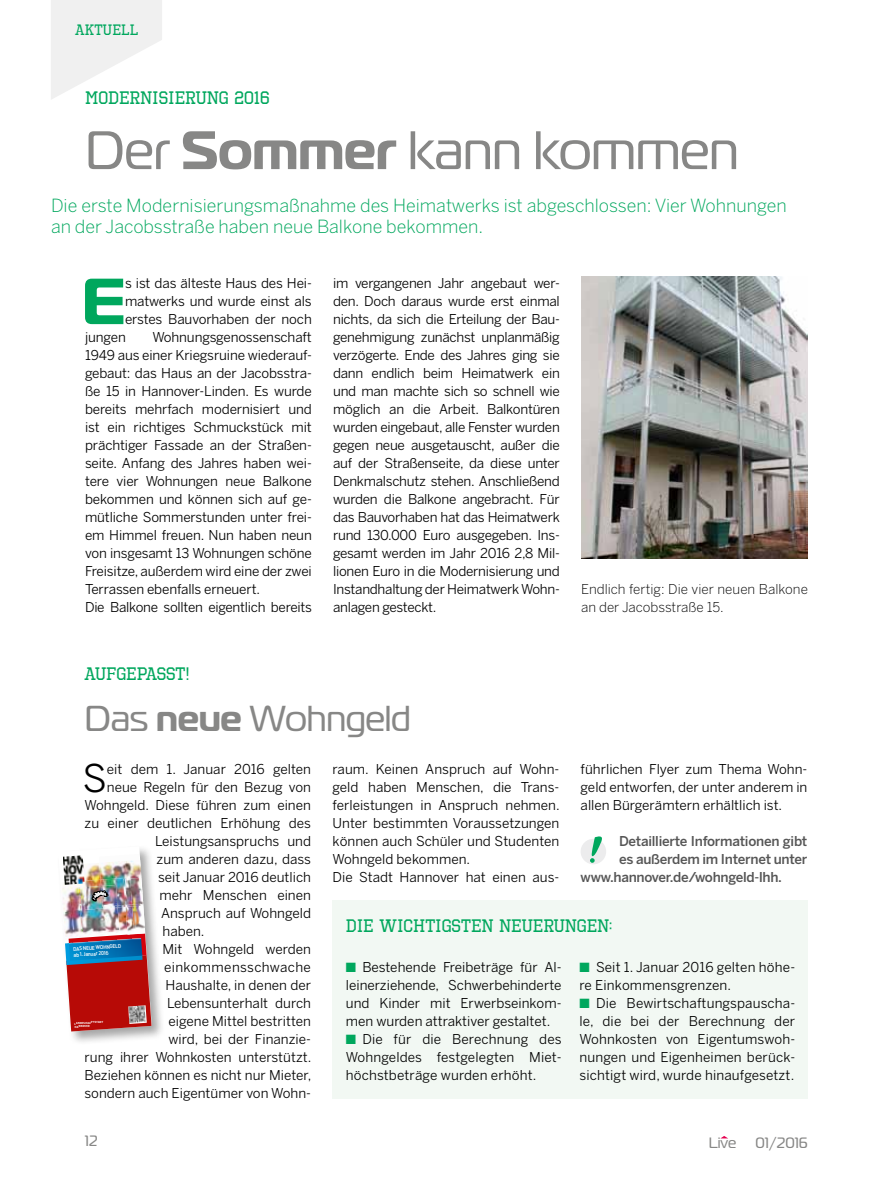
<style>
.page{position:relative;width:893px;height:1191px;background:#fff}
.page>*{position:absolute;margin:0;border:0;box-sizing:border-box;transform-origin:0 0}
.t1{font:700 64.95px "Magistral";color:#00a75d}
.t2{font:54px "Magistral";color:#878786}
.t3{font:37.8px "Benton Sans";color:#000}
.t4{font:36px "Magistral";color:#878786}
.t5{font:300 18px/21px "Benton Sans";color:#00a75d}
.t6{font:18px "Octin Sports Rg";color:#00a75d}
.t7{font:15px "Magistral";color:#878786}
.t8{font:15px "Octin Sports Rg";letter-spacing:.01em;color:#00a75d}
.t9{font:13.5px/18px "Benton Sans";letter-spacing:-.01em;color:#000;text-align:justify}
.t10{font:500 13.5px "Benton Sans";letter-spacing:-.02em;color:#565656}
.t11{font:300 13.5px/18px "Benton Sans";color:#000}
.t12{font:13.5px/18px "Benton Sans";letter-spacing:.01em;color:#000}
.t13{font:13.5px "Benton Sans";letter-spacing:.025em;color:#000}
.t14{font:500 5.1px/6px "Antenna Cond";color:#fff}
.t15{font:700 2.7px/3.2px "Antenna Cond";color:#fff}
.s1{font-weight:700}
.s2{color:#00a75d}
</style>
<div class="page">
<svg style="left:51px;top:0;width:111px;height:99px"></svg>
<img style="left:581px;top:276px;width:227px;height:282px">
<div style="left:333px;top:900px;width:475px;height:198px;background:#f2f8f3"></div>
<div style="left:581px;top:838px;width:25px;height:26px;background:#ececed;border-radius:50%"></div>
<svg style="left:590px;top:836px;width:13px;height:27px"></svg>
<div style="left:56px;top:844px;width:110px;height:201px;background:#000;opacity:.35"></div>
<img style="left:58px;top:846px;width:94px;height:185px">
<p class="t8" style="left:75px;top:21px;width:64px">AKTUELL</p>
<h3 class="t6" style="left:85px;top:87px;width:186px">MODERNISIERUNG 2016</h3>
<h2 class="t2" style="left:85px;top:117px;width:655px">Der <span class="s1">Sommer</span> kann kommen</h2>
<h3 class="t5" style="left:51px;top:195px;width:737px">Die erste Modernisierungsmaßnahme des Heimatwerks ist abgeschlossen: Vier Wohnungen an der Jacobsstraße haben neue Balkone bekommen.</h3>
<h1 class="t1" style="left:81px;top:259px;width:46px">E</h1>
<p class="t9" style="left:125px;top:274px;width:188px">s ist das älteste Haus des Hei-</p>
<p class="t9" style="left:125px;top:292px;width:188px">matwerks und wurde einst als</p>
<p class="t9" style="left:125px;top:310px;width:188px">erstes Bauvorhaben der noch</p>
<p class="t9" style="left:85px;top:328px;width:228px;text-align:left;text-indent:67px">Wohnungsgenossenschaft 1949 aus einer Kriegsruine wiederauf&shy;gebaut: das Haus an der Jacobsstra&shy;ße 15 in Hannover-Linden. Es wurde bereits mehrfach modernisiert und ist ein richtiges Schmuckstück mit prächtiger Fassade an der Straßen&shy;seite. Anfang des Jahres haben wei&shy;tere vier Wohnungen neue Balkone bekommen und können sich auf ge&shy;mütliche Sommerstunden unter frei&shy;em Himmel freuen. Nun haben neun von insgesamt 13 Wohnungen schöne Freisitze, außerdem wird eine der zwei Terrassen ebenfalls erneuert.<br>Die Balkone sollten eigentlich bereits</p>
<p class="t9" style="left:85px;top:328px;width:42px">jungen</p>
<h3 class="t6" style="left:85px;top:663px;width:53px">AUFGEPASST</h3>
<h3 class="t6" style="left:186px;top:663px;width:6px">!</h3>
<p class="t9" style="left:333px;top:274px;width:228px">im vergangenen Jahr angebaut wer&shy;den. Doch daraus wurde erst einmal nichts, da sich die Erteilung der Bau&shy;genehmigung zunächst unplanmäßig verzögerte. Ende des Jahres ging sie dann endlich beim Heimatwerk ein und man machte sich so schnell wie möglich an die Arbeit. Balkontüren wurden eingebaut, alle Fenster wurden gegen neue ausgetauscht, außer die auf der Straßenseite, da diese unter Denkmalschutz stehen. Anschließend wurden die Balkone angebracht. Für das Bauvorhaben hat das Heimatwerk rund 130.000 Euro ausgegeben. Ins&shy;gesamt werden im Jahr 2016 2,8 Mil&shy;lionen Euro in die Modernisierung und Instandhaltung der Heimatwerk Wohn&shy;anlagen gesteckt.</p>
<h3 class="t4" style="left:85px;top:696px;width:328px">Das <span class="s1">neue</span> Wohngeld</h3>
<p class="t11" style="left:581px;top:580px;width:228px">Endlich fertig: Die vier neuen Balkone an der Jacobsstraße 15.</p>
<h3 class="t3" style="left:82px;top:756px;width:26px">S</h3>
<p class="t9" style="left:107px;top:760px;width:206px">eit dem 1. Januar 2016 gelten</p>
<p class="t9" style="left:107px;top:778px;width:206px">neue Regeln für den Bezug von</p>
<p class="t9" style="left:85px;top:796px;width:228px">Wohngeld. Diese führen zum einen</p>
<p class="t9" style="left:85px;top:814px;width:228px">zu einer deutlichen Erhöhung des</p>
<p class="t9" style="left:155px;top:832px;width:158px">Leistungsanspruchs und</p>
<p class="t9" style="left:157px;top:850px;width:156px">zum anderen dazu, dass</p>
<p class="t9" style="left:158px;top:868px;width:155px">seit Januar 2016 deutlich</p>
<p class="t9" style="left:160px;top:886px;width:153px">mehr Menschen einen</p>
<p class="t9" style="left:161px;top:904px;width:152px">Anspruch auf Wohngeld</p>
<p class="t9" style="left:163px;top:922px;width:44px">haben.</p>
<p class="t9" style="left:163px;top:940px;width:150px">Mit Wohngeld werden</p>
<p class="t13" style="left:164px;top:959px;width:148px">einkommensschwache</p>
<p class="t9" style="left:166px;top:976px;width:147px">Haushalte, in denen der</p>
<p class="t9" style="left:167px;top:994px;width:146px">Lebensunterhalt durch</p>
<p class="t9" style="left:169px;top:1012px;width:144px">eigene Mittel bestritten</p>
<p class="t9" style="left:169px;top:1030px;width:144px">wird, bei der Finanzie-</p>
<p class="t9" style="left:85px;top:1048px;width:228px">rung ihrer Wohnkosten unterstützt.</p>
<p class="t9" style="left:85px;top:1066px;width:228px">Beziehen können es nicht nur Mieter,</p>
<p class="t9" style="left:85px;top:1084px;width:228px">sondern auch Eigentümer von Wohn-</p>
<p class="t14" style="left:73px;top:946px;width:49px;rotate:-4deg">DAS NEUE WOHNGELD ab 1. Januar 2016</p>
<p class="t15" style="left:74px;top:1022px;width:30px;rotate:-4deg">LANDESHAUPTSTADT<br>HANNOVER</p>
<p class="t9" style="left:333px;top:760px;width:229px;text-align:left">raum. Keinen Anspruch auf Wohn&shy;geld haben Menschen, die Trans&shy;ferleistungen in Anspruch nehmen.<br>Unter bestimmten Voraussetzungen können auch Schüler und Studenten<br>Wohngeld bekommen.<br>Die Stadt Hannover hat einen aus-</p>
<p class="t9" style="left:581px;top:760px;width:228px">führlichen Flyer zum Thema Wohn&shy;geld entworfen, der unter anderem in allen Bürgerämtern erhältlich ist.</p>
<p class="t10" style="left:619px;top:833px;width:190px">Detaillierte Informationen gibt</p>
<p class="t10" style="left:619px;top:851px;width:190px">es außerdem im Internet unter</p>
<p class="t10" style="left:581px;top:869px;width:203px">www.hannover.de/wohngeld-lhh.</p>
<h3 class="t6" style="left:346px;top:915px;width:45px">DIE WICHTI</h3>
<h3 class="t6" style="left:442px;top:915px;width:21px">GSTEN</h3>
<h3 class="t6" style="left:499px;top:915px;width:24px">NEUERUN</h3>
<h3 class="t6" style="left:577px;top:915px;width:37px">GEN:</h3>
<p class="t9" style="left:346px;top:958px;width:217px"><span class="s2">■</span> Bestehende Freibeträge für Al&shy;leinerziehende, Schwerbehinderte und Kinder mit Erwerbseinkom&shy;men wurden attraktiver gestaltet.</p>
<p class="t9" style="left:346px;top:1030px;width:217px"><span class="s2">■</span> Die für die Berechnung des Wohngeldes festgelegten Miet&shy;höchstbeträge wurden erhöht.</p>
<p class="t12" style="left:579px;top:958px;width:217px"><span class="s2">■</span> Seit 1. Januar 2016 gelten höhe&shy;re Einkommensgrenzen.</p>
<p class="t9" style="left:579px;top:994px;width:217px"><span class="s2">■</span> Die Bewirtschaftungspauscha&shy;le, die bei der Berechnung der Wohnkosten von Eigentumswoh&shy;nungen und Eigenheimen berück&shy;sichtigt wird, wurde hinaufgesetzt.</p>
<p class="t7" style="left:85px;top:1132px;width:14px">12</p>
<p class="t7" style="left:709px;top:1133px;width:29px">Live</p>
<p class="t7" style="left:756px;top:1133px;width:54px">01/2016</p>
</div>
